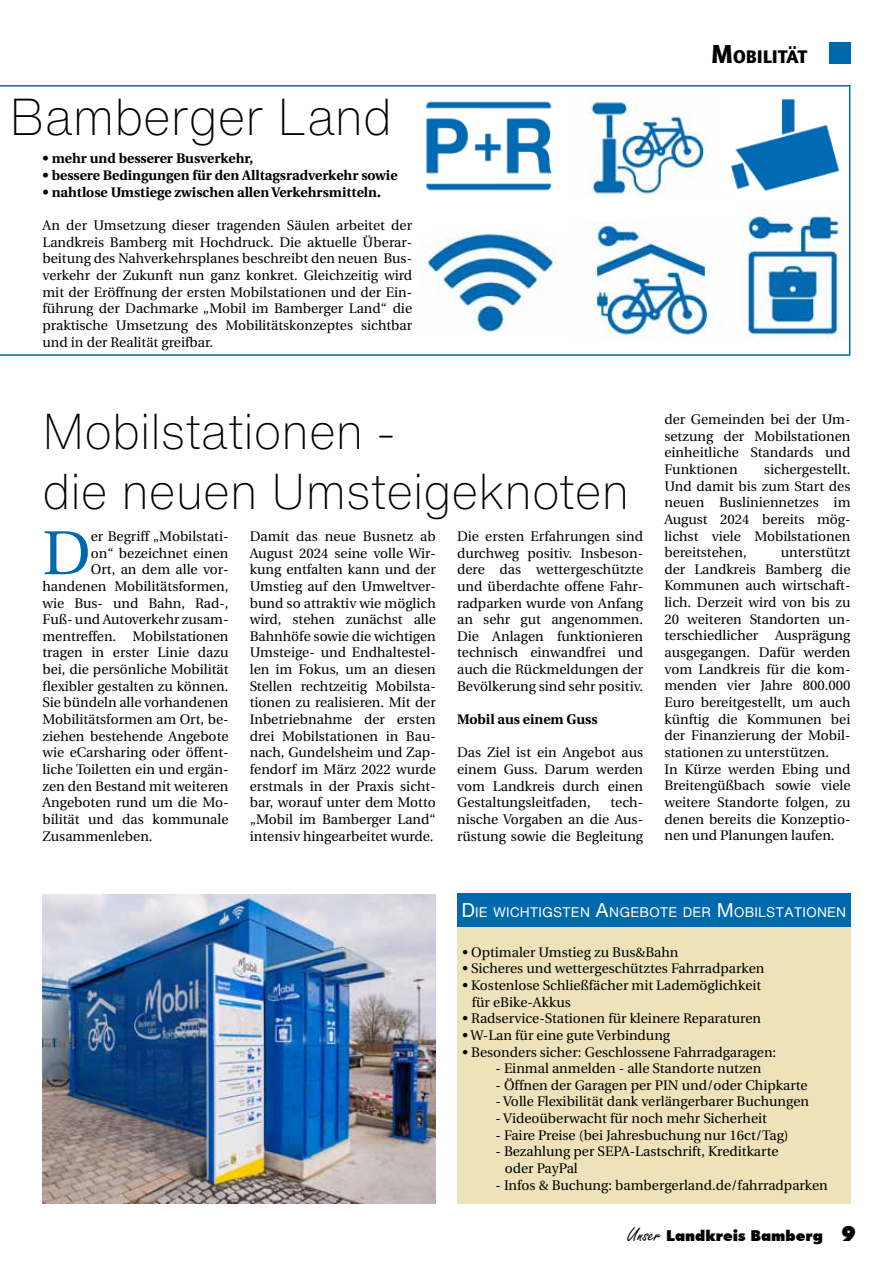
<style>
.page{position:relative;width:893px;height:1263px;background:#fff}
.page>*{position:absolute;margin:0;border:0;box-sizing:border-box;transform-origin:0 0}
.t1{font:61.95px "Utopia";color:#0068ad}
.t2{font:200 51px "Helvetica Now Text";color:#000;scale:.95 1}
.t3{font:200 49.5px/59.4px "Helvetica Now Text";color:#000;scale:.95 1}
.t4{font:900 18.9px "Quay Sans EF";color:#000}
.t5{font:900 15px "Futura BT";color:#000}
.t6{font:13.8px/16.6px "Utopia";color:#000;text-align:justify}
.t7{font:700 13.8px "Utopia";color:#000}
.t8{font:13.65px "Helvetica Now Text";color:#fff}
.s1{font-size:27px}
.s2{font-size:19.5px}
.s3{font-family:"Freestyle Script";font-weight:400;font-size:21px}
.s4{font-size:21px}
</style>
<div class="page">
<div style="left:829px;top:43px;width:21px;height:21px;background:#0068ad"></div>
<img style="left:43px;top:894px;width:393px;height:309px">
<svg style="left:0;top:85px;width:850px;height:271px"></svg>
<div style="left:457px;top:901px;width:393px;height:302px;background:#ede2b9"></div>
<div style="left:457px;top:893px;width:393px;height:33px;background:#0068ad"></div>
<h2 class="t2" style="left:10px;top:79px;width:404px">Bamberger Land</h2>
<p class="t7" style="left:43px;top:151px;width:212px">• mehr und besserer Busverkehr,</p>
<p class="t7" style="left:43px;top:167px;width:357px">• bessere Bedingungen für den Alltagsradverkehr sowie</p>
<p class="t7" style="left:43px;top:184px;width:340px">• nahtlose Umstiege zwischen allen Verkehrsmitteln.</p>
<p class="t6" style="left:43px;top:217px;width:371px">An der Umsetzung dieser tragenden Säulen arbeitet der Landkreis Bamberg mit Hochdruck. Die aktuelle Überar&shy;beitung des Nahverkehrsplanes beschreibt den neuen Bus&shy;verkehr der Zukunft nun ganz konkret. Gleichzeitig wird mit der Eröffnung der ersten Mobilstationen und der Ein&shy;führung der Dachmarke „Mobil im Bamberger Land“ die praktische Umsetzung des Mobilitätskonzeptes sichtbar und in der Realität greifbar.</p>
<h3 class="t4" style="left:711px;top:45px;width:97px"><span class="s1">M</span>obilität</h3>
<h3 class="t3" style="left:43px;top:400px;width:619px">Mobilstationen -<br>die neuen Umsteigeknoten</h3>
<h1 class="t1" style="left:43px;top:519px;width:50px">D</h1>
<p class="t6" style="left:91px;top:528px;width:139px">er Begriff „Mobilstati-</p>
<p class="t6" style="left:91px;top:545px;width:139px">on“ bezeichnet einen</p>
<p class="t6" style="left:91px;top:561px;width:139px">Ort, an dem alle vor-</p>
<p class="t6" style="left:43px;top:578px;width:188px">handenen Mobilitätsformen,</p>
<p class="t6" style="left:43px;top:595px;width:188px">wie Bus- und Bahn, Rad-,</p>
<p class="t6" style="left:43px;top:611px;width:188px">Fuß- und Autoverkehr zusam-</p>
<p class="t6" style="left:43px;top:628px;width:188px">mentreffen. Mobilstationen</p>
<p class="t6" style="left:43px;top:645px;width:188px">tragen in erster Linie dazu</p>
<p class="t6" style="left:43px;top:661px;width:188px">bei, die persönliche Mobilität</p>
<p class="t6" style="left:43px;top:678px;width:188px">flexibler gestalten zu können.</p>
<p class="t6" style="left:43px;top:695px;width:188px">Sie bündeln alle vorhandenen</p>
<p class="t6" style="left:43px;top:711px;width:188px">Mobilitätsformen am Ort, be-</p>
<p class="t6" style="left:43px;top:728px;width:188px">ziehen bestehende Angebote</p>
<p class="t6" style="left:43px;top:745px;width:188px">wie eCarsharing oder öffent-</p>
<p class="t6" style="left:43px;top:761px;width:188px">liche Toiletten ein und ergän-</p>
<p class="t6" style="left:43px;top:778px;width:188px">zen den Bestand mit weiteren</p>
<p class="t6" style="left:43px;top:794px;width:188px">Angeboten rund um die Mo-</p>
<p class="t6" style="left:43px;top:811px;width:188px">bilität und das kommunale</p>
<p class="t6" style="left:43px;top:828px;width:112px">Zusammenleben.</p>
<p class="t6" style="left:250px;top:528px;width:188px">Damit das neue Busnetz ab August 2024 seine volle Wir&shy;kung entfalten kann und der Umstieg auf den Umweltver&shy;bund so attraktiv wie möglich wird, stehen zunächst alle Bahnhöfe sowie die wichtigen Umsteige- und Endhaltestel&shy;len im Fokus, um an diesen Stellen rechtzeitig Mobilsta&shy;tionen zu realisieren. Mit der Inbetriebnahme der ersten drei Mobilstationen in Bau&shy;nach, Gundelsheim und Zap&shy;fendorf im März 2022 wurde erstmals in der Praxis sicht&shy;bar, worauf unter dem Motto „Mobil im Bamberger Land“ intensiv hingearbeitet wurde.</p>
<p class="t6" style="left:457px;top:528px;width:188px">Die ersten Erfahrungen sind durchweg positiv. Insbeson&shy;dere das wettergeschützte und überdachte offene Fahr&shy;radparken wurde von Anfang an sehr gut angenommen.<br>Die Anlagen funktionieren technisch einwandfrei und auch die Rückmeldungen der Bevölkerung sind sehr positiv.</p>
<p class="t7" style="left:457px;top:711px;width:142px">Mobil aus einem Guss</p>
<p class="t6" style="left:457px;top:745px;width:188px">Das Ziel ist ein Angebot aus einem Guss. Darum werden vom Landkreis durch einen Gestaltungsleitfaden,</p>
<p class="t6" style="left:457px;top:794px;width:188px;text-indent:153px">tech&shy;nische Vorgaben an die Aus&shy;rüstung sowie die Begleitung</p>
<p class="t6" style="left:664px;top:411px;width:188px">der Gemeinden bei der Um&shy;setzung der Mobilstationen einheitliche Standards und Funktionen</p>
<p class="t6" style="left:664px;top:461px;width:188px;text-indent:100px">sichergestellt.<br>Und damit bis zum Start des neuen Busliniennetzes im August 2024 bereits mög&shy;lichst viele Mobilstationen bereitstehen,</p>
<p class="t6" style="left:664px;top:544px;width:188px;text-align:left;text-indent:116px">unterstützt der Landkreis Bamberg die<br>Kommunen auch wirtschaft&shy;lich. Derzeit wird von bis zu<br>20 weiteren Standorten un&shy;terschiedlicher Ausprägung ausgegangen. Dafür werden vom Landkreis für die kom&shy;menden vier Jahre 800.000<br>Euro bereitgestellt, um auch künftig die Kommunen bei der Finanzierung der Mobil&shy;stationen zu unterstützen.<br>In Kürze werden Ebing und<br>Breitengüßbach sowie viele weitere Standorte folgen, zu denen bereits die Konzeptio&shy;nen und Planungen laufen.</p>
<p class="t8" style="left:461px;top:901px;width:386px"><span class="s2">D</span>IE WICHTIGSTEN <span class="s2">A</span>NGEBOTE DER <span class="s2">M</span> OBILSTATIONEN</p>
<p class="t6" style="left:462px;top:944px;width:217px">• Optimaler Umstieg zu Bus&amp;Bahn</p>
<p class="t6" style="left:462px;top:960px;width:303px">• Sicheres und wettergeschütztes Fahrradparken</p>
<p class="t6" style="left:472px;top:977px;width:291px;text-indent:-9px">• Kostenlose Schließfächer mit Lademöglichkeit für eBike-Akkus</p>
<p class="t6" style="left:462px;top:1010px;width:300px">• Radservice-Stationen für kleinere Reparaturen</p>
<p class="t6" style="left:462px;top:1027px;width:209px">• W-Lan für eine gute Verbindung</p>
<p class="t6" style="left:462px;top:1044px;width:315px">• Besonders sicher: Geschlossene Fahrradgaragen:</p>
<p class="t6" style="left:495px;top:1060px;width:267px">- Einmal anmelden - alle Standorte nutzen</p>
<p class="t6" style="left:495px;top:1077px;width:314px">- Öffnen der Garagen per PIN und/oder Chipkarte</p>
<p class="t6" style="left:495px;top:1094px;width:315px">- Volle Flexibilität dank verlängerbarer Buchungen</p>
<p class="t6" style="left:495px;top:1110px;width:273px">- Videoüberwacht für noch mehr Sicherheit</p>
<p class="t6" style="left:495px;top:1127px;width:295px">- Faire Preise (bei Jahresbuchung nur 16ct/Tag)</p>
<p class="t6" style="left:505px;top:1144px;width:275px;text-indent:-9px">- Bezahlung per SEPA-Lastschrift, Kreditkarte oder PayPal</p>
<p class="t6" style="left:495px;top:1177px;width:334px">- Infos &amp; Buchung: bambergerland.de/fahrradparken</p>
<p class="t5" style="left:627px;top:1226px;width:230px"><span class="s3">Unser</span> Landkreis Bamberg <span class="s4">9</span></p>
</div>
